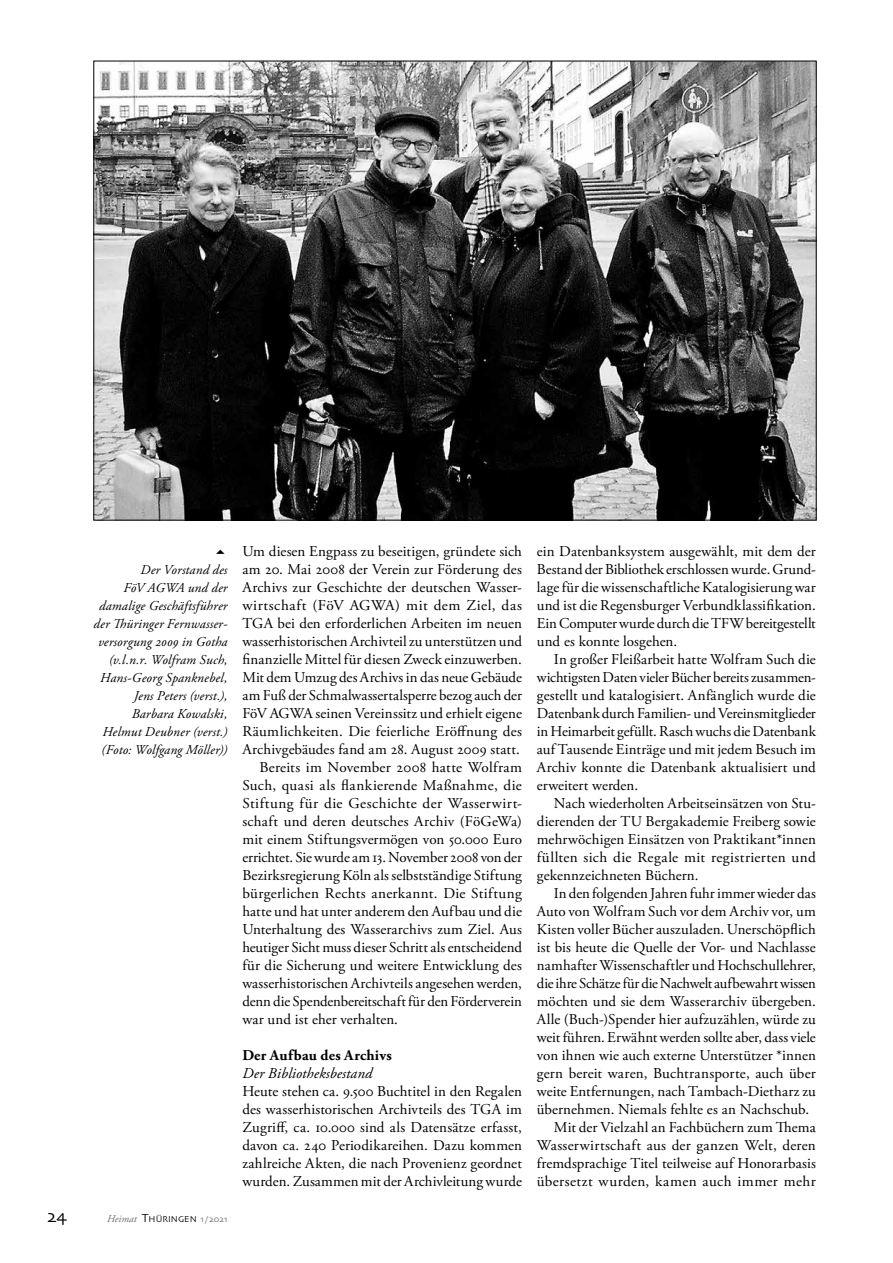
<style>
.page{position:relative;width:893px;height:1263px;background:#fff}
.page>*{position:absolute;margin:0;border:0;box-sizing:border-box;transform-origin:0 0}
.t1{font:18px "Skia";color:#000}
.t2{font:15px/18px "Adobe Garamond Pro";letter-spacing:.005em;color:#000;text-align:justify}
.t3{font:15px "Adobe Garamond Pro";letter-spacing:.025em;color:#000}
.t4{font:15px "Adobe Garamond Pro";letter-spacing:.03em;color:#000}
.t5{font:15px "Adobe Garamond Pro";letter-spacing:.035em;color:#000}
.t6{font:italic 15px "Adobe Garamond Pro";letter-spacing:.005em;color:#000}
.t7{font:700 15px "Adobe Garamond Pro";letter-spacing:.015em;color:#000}
.t8{font:italic 13.5px/18px "Adobe Garamond Pro";letter-spacing:.01em;color:#000;text-align:right}
.t9{font:9px "Skia";color:#000}
.s1{font-family:"Adobe Garamond Pro";font-style:italic;font-size:10.5px;color:#706f6f}
.s2{font-size:12px}
.s3{color:#706f6f}
</style>
<div class="page">
<img style="left:96px;top:63px;width:718px;height:455px">
<p class="t8" style="left:94px;top:561px;width:135px">Der Vorstand des<br>FöV AGWA und der damalige Geschäftsführer der Thüringer Fernwasser&shy;versorgung 2009 in Gotha (v.l.n.r. Wolfram Such,<br>Hans-Georg Spanknebel,<br>Jens Peters (verst.),<br>Barbara Kowalski,<br>Helmut Deubner (verst.) (Foto: Wolfgang Möller))</p>
<p class="t1" style="left:47px;top:1206px;width:21px">24</p>
<p class="t9" style="left:107px;top:1214px;width:122px"><span class="s1">Heimat</span> <span class="s2">T</span>HÜRINGEN <span class="s3">1/2021</span></p>
<p class="t2" style="left:242px;top:543px;width:281px">Um diesen Engpass zu beseitigen, gründete sich</p>
<p class="t2" style="left:242px;top:561px;width:281px">am 20. Mai 2008 der Verein zur Förderung des</p>
<p class="t2" style="left:242px;top:579px;width:280px">Archivs zur Geschichte der deutschen Wasser-</p>
<p class="t5" style="left:242px;top:597px;width:281px">wirtschaft (FöV AGWA) mit dem Ziel, das</p>
<p class="t2" style="left:242px;top:615px;width:281px">TGA bei den erforderlichen Arbeiten im neuen</p>
<p class="t2" style="left:242px;top:633px;width:281px">wasserhistorischen Archivteil zu unterstützen und</p>
<p class="t2" style="left:242px;top:651px;width:281px">finanzielle Mittel für diesen Zweck einzuwerben.</p>
<p class="t2" style="left:242px;top:669px;width:281px">Mit dem Umzug des Archivs in das neue Gebäude</p>
<p class="t2" style="left:242px;top:687px;width:281px">am Fuß der Schmalwassertalsperre bezog auch der</p>
<p class="t2" style="left:242px;top:705px;width:281px">FöV AGWA seinen Vereinssitz und erhielt eigene</p>
<p class="t2" style="left:242px;top:723px;width:281px">Räumlichkeiten. Die feierliche Eröffnung des</p>
<p class="t2" style="left:242px;top:741px;width:279px">Archivgebäudes fand am 28. August 2009 statt.</p>
<p class="t2" style="left:259px;top:759px;width:264px">Bereits im November 2008 hatte Wolfram</p>
<p class="t3" style="left:242px;top:777px;width:281px">Such, quasi als flankierende Maßnahme, die</p>
<p class="t4" style="left:242px;top:795px;width:281px">Stiftung für die Geschichte der Wasserwirt-</p>
<p class="t2" style="left:242px;top:813px;width:281px">schaft und deren deutsches Archiv (FöGeWa)</p>
<p class="t2" style="left:242px;top:831px;width:281px">mit einem Stiftungsvermögen von 50.000 Euro</p>
<p class="t2" style="left:242px;top:849px;width:281px">errichtet. Sie wurde am 13. November 2008 von der</p>
<p class="t2" style="left:242px;top:867px;width:281px">Bezirksregierung Köln als selbstständige Stiftung</p>
<p class="t3" style="left:242px;top:885px;width:281px">bürgerlichen Rechts anerkannt. Die Stiftung</p>
<p class="t2" style="left:242px;top:903px;width:281px">hatte und hat unter anderem den Aufbau und die</p>
<p class="t2" style="left:242px;top:921px;width:281px">Unterhaltung des Wasserarchivs zum Ziel. Aus</p>
<p class="t2" style="left:242px;top:939px;width:281px">heutiger Sicht muss dieser Schritt als entscheidend</p>
<p class="t2" style="left:242px;top:957px;width:281px">für die Sicherung und weitere Entwicklung des</p>
<p class="t2" style="left:242px;top:975px;width:281px">wasserhistorischen Archivteils angesehen werden,</p>
<p class="t2" style="left:242px;top:993px;width:281px">denn die Spendenbereitschaft für den Förderverein</p>
<p class="t2" style="left:242px;top:1011px;width:157px">war und ist eher verhalten.</p>
<p class="t7" style="left:242px;top:1047px;width:151px">Der Aufbau des Archivs</p>
<p class="t6" style="left:242px;top:1065px;width:131px">Der Bibliotheksbestand</p>
<p class="t2" style="left:242px;top:1083px;width:281px">Heute stehen ca. 9.500 Buchtitel in den Regalen des wasserhistorischen Archivteils des TGA im Zugriff, ca. 10.000 sind als Datensätze erfasst, davon ca. 240 Periodikareihen. Dazu kommen zahlreiche Akten, die nach Provenienz geordnet wurden. Zusammen mit der Archivleitung wurde</p>
<p class="t2" style="left:537px;top:543px;width:281px">ein Datenbanksystem ausgewählt, mit dem der Bestand der Bibliothek erschlossen wurde. Grund&shy;lage für die wissenschaftliche Katalogisierung war und ist die Regensburger Verbundklassifikation.<br>Ein Computer wurde durch die TFW bereitgestellt und es konnte losgehen.</p>
<p class="t2" style="left:537px;top:651px;width:281px;text-indent:17px">In großer Fleißarbeit hatte Wolfram Such die wichtigsten Daten vieler Bücher bereits zusammen&shy;gestellt und katalogisiert. Anfänglich wurde die Datenbank durch Familien- und Vereinsmitglieder in Heimarbeit gefüllt. Rasch wuchs die Datenbank auf Tausende Einträge und mit jedem Besuch im Archiv konnte die Datenbank aktualisiert und erweitert werden.</p>
<p class="t2" style="left:537px;top:795px;width:281px;text-indent:17px">Nach wiederholten Arbeitseinsätzen von Stu&shy;dierenden der TU Bergakademie Freiberg sowie mehrwöchigen Einsätzen von Praktikant*innen füllten sich die Regale mit registrierten und gekennzeichneten Büchern.</p>
<p class="t2" style="left:554px;top:885px;width:264px">In den folgenden Jahren fuhr immer wieder das</p>
<p class="t2" style="left:537px;top:903px;width:281px">Auto von Wolfram Such vor dem Archiv vor, um</p>
<p class="t2" style="left:537px;top:921px;width:280px">Kisten voller Bücher auszuladen. Unerschöpflich</p>
<p class="t2" style="left:537px;top:939px;width:280px">ist bis heute die Quelle der Vor- und Nachlasse</p>
<p class="t2" style="left:537px;top:957px;width:280px">namhafter Wissenschaftler und Hochschullehrer,</p>
<p class="t2" style="left:537px;top:975px;width:281px">die ihre Schätze für die Nachwelt aufbewahrt wissen</p>
<p class="t2" style="left:537px;top:993px;width:280px">möchten und sie dem Wasserarchiv übergeben.</p>
<p class="t2" style="left:537px;top:1011px;width:281px">Alle (Buch-)Spender hier aufzuzählen, würde zu</p>
<p class="t2" style="left:537px;top:1029px;width:280px">weit führen. Erwähnt werden sollte aber, dass viele</p>
<p class="t2" style="left:537px;top:1047px;width:281px">von ihnen wie auch externe Unterstützer *innen</p>
<p class="t2" style="left:537px;top:1065px;width:280px">gern bereit waren, Buchtransporte, auch über</p>
<p class="t2" style="left:537px;top:1083px;width:280px">weite Entfernungen, nach Tambach-Dietharz zu</p>
<p class="t2" style="left:537px;top:1101px;width:274px">übernehmen. Niemals fehlte es an Nachschub.</p>
<p class="t2" style="left:554px;top:1119px;width:263px">Mit der Vielzahl an Fachbüchern zum Thema</p>
<p class="t2" style="left:537px;top:1137px;width:280px">Wasserwirtschaft aus der ganzen Welt, deren</p>
<p class="t2" style="left:537px;top:1155px;width:281px">fremdsprachige Titel teilweise auf Honorarbasis</p>
<p class="t3" style="left:537px;top:1173px;width:281px">übersetzt wurden, kamen auch immer mehr</p>
</div>
